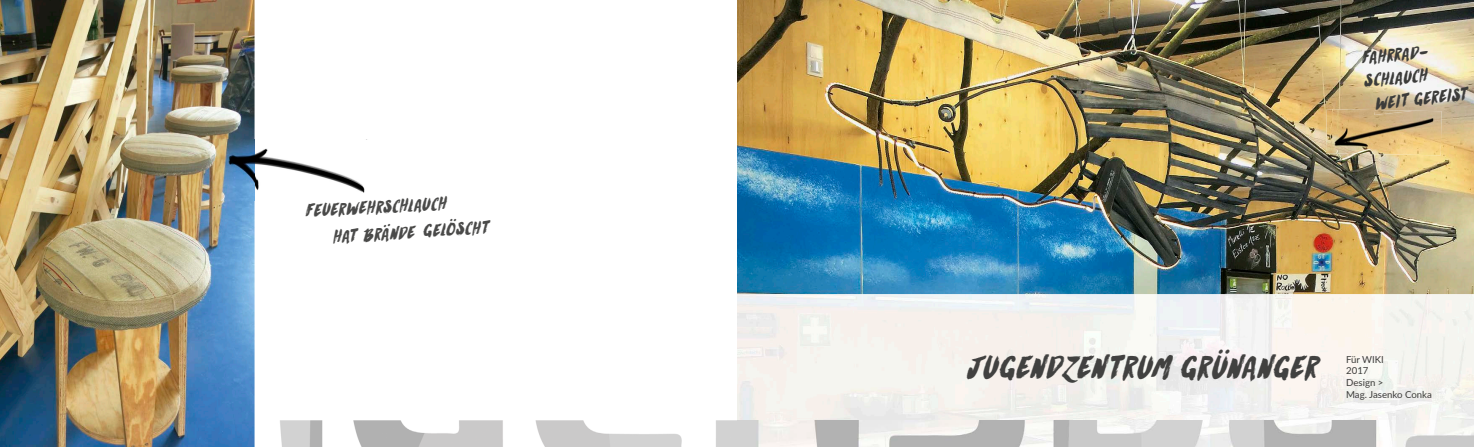
<style>
.page{position:relative;width:1474px;height:447px;background:#fff}
.page>*{position:absolute;margin:0;border:0;box-sizing:border-box;transform-origin:0 0}
.t1{font:italic 38.5px "Manhattan Darling";color:#414140;scale:.91 1}
.t2{font:italic 38.5px "Manhattan Darling";color:#444443;scale:.91 1}
.t3{font:italic 21.18px/27.2px "Manhattan Darling";color:#4a4a49;scale:.91 1}
.t4{font:italic 21.18px/23.1px "Manhattan Darling";color:#3c3c3a;scale:.91 1}
.t5{font:9.62px/11.5px "Lato";color:#3c3c3a}
</style>
<div class="page">
<img style="left:737px;top:0;width:736px;height:294px">
<img style="left:737px;top:294px;width:736px;height:126px">
<img style="left:254px;top:420px;width:1219px;height:26px">
<img style="left:0;top:0;width:254px;height:446px">
<img style="left:216px;top:139px;width:151px;height:61px">
<img style="left:1325px;top:109px;width:116px;height:46px">
<img style="left:1374px;top:110px;width:40px;height:5px">
<h2 class="t3" style="left:329px;top:200px;width:172px;text-indent:-26px;rotate:-3deg">FEUERWEHRSCHLAUCH<br>HAT BRANDE GELOSCHT</h2>
<h2 class="t4" style="left:1359px;top:50px;width:76px;rotate:-5deg">FAHRRAD-<br>SCHLAUCH</h2>
<h2 class="t4" style="left:1372px;top:96px;width:102px;rotate:-6deg">WEIT GEREIST</h2>
<h1 class="t2" style="left:1215px;top:328px;width:26px">..</h1>
<h1 class="t1" style="left:963px;top:352px;width:399px">JUGENDZENTRUM GRUNANGER</h1>
<p class="t5" style="left:1346px;top:353px;width:87px">Für WIKI<br>2017<br>Design &gt;<br>Mag. Jasenko Conka</p>
</div>
